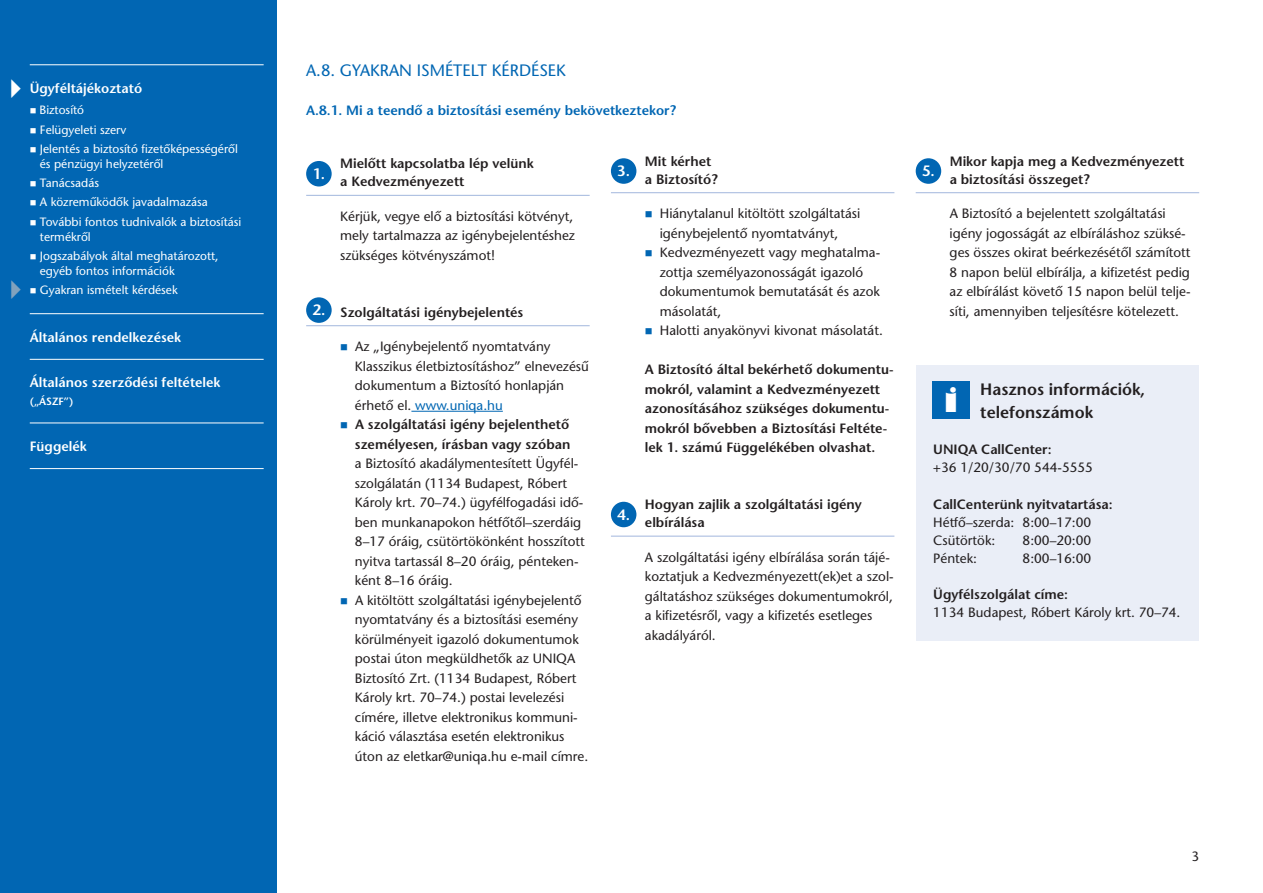
<style>
.page{position:relative;width:1263px;height:893px;background:#fff}
.page>*{position:absolute;margin:0;border:0;box-sizing:border-box;transform-origin:0 0}
.t1{font:800 33px "Gill Sans";color:#fff}
.t2{font:16.5px/22.5px "ITC Stone Sans M Semi";color:#231f20}
.t3{font:16.5px "ITC Stone Sans M";color:#0166b3}
.t4{font:15px "ITC Stone Sans M Semi";color:#fff}
.t5{font:13.5px/19.5px "ITC Stone Sans M";color:#231f20}
.t6{font:13.5px/18px "ITC Stone Sans M Semi";color:#231f20}
.t7{font:13.5px "ITC Stone Sans M Semi";color:#fff}
.t8{font:13.5px "ITC Stone Sans M Semi";color:#0166b3}
.t9{font:12px/15px "ITC Stone Sans M";color:#fff}
.t10{font:10.5px "ITC Stone Sans M Semi";color:#fff}
.s1{color:#0166b3}
.s2{font-family:"ITC Stone Sans M Semi"}
</style>
<div class="page">
<hr style="left:306px;top:195px;width:284px;height:1px;background:#a2b7dd">
<hr style="left:306px;top:325px;width:284px;height:1px;background:#a2b7dd">
<hr style="left:411px;top:411px;width:92px;height:1px;background:#0166b3">
<hr style="left:611px;top:192px;width:283px;height:1px;background:#a2b7dd">
<hr style="left:611px;top:536px;width:283px;height:1px;background:#a2b7dd">
<hr style="left:916px;top:192px;width:283px;height:1px;background:#a2b7dd">
<div style="left:916px;top:158px;width:25px;height:26px;background:#0166b3;border-radius:50%"></div>
<div style="left:306px;top:161px;width:26px;height:25px;background:#0166b3;border-radius:50%"></div>
<div style="left:306px;top:297px;width:26px;height:26px;background:#0166b3;border-radius:50%"></div>
<div style="left:611px;top:158px;width:25px;height:26px;background:#0166b3;border-radius:50%"></div>
<div style="left:611px;top:502px;width:25px;height:25px;background:#0166b3;border-radius:50%"></div>
<div style="left:0;top:0;width:276px;height:893px;background:#0166b3"></div>
<hr style="left:30px;top:64px;width:234px;height:1px;background:#fff">
<hr style="left:30px;top:313px;width:234px;height:1px;background:#fff">
<hr style="left:30px;top:359px;width:234px;height:1px;background:#fff">
<hr style="left:30px;top:423px;width:234px;height:1px;background:#fff">
<hr style="left:30px;top:468px;width:234px;height:1px;background:#fff">
<div style="left:916px;top:365px;width:283px;height:276px;background:#eaeef7"></div>
<div style="left:932px;top:382px;width:38px;height:37px;background:#0166b3"></div>
<p class="t7" style="left:30px;top:83px;width:114px">Ügyféltájékoztató</p>
<p class="t9" style="left:30px;top:104px;width:56px">■ Biztosító</p>
<p class="t9" style="left:30px;top:123px;width:98px">■ Felügyeleti szerv</p>
<p class="t9" style="left:40px;top:142px;width:200px;text-indent:-10px">■ Jelentés a biztosító fizetőképességéről és pénzügyi helyzetéről</p>
<p class="t9" style="left:30px;top:177px;width:71px">■ Tanácsadás</p>
<p class="t9" style="left:30px;top:196px;width:180px">■ A közreműködők javadalmazása</p>
<p class="t9" style="left:40px;top:215px;width:203px;text-indent:-10px">■ További fontos tudnivalók a biztosítási termékről</p>
<p class="t9" style="left:40px;top:249px;width:180px;text-indent:-10px">■ Jogszabályok által meghatározott, egyéb fontos információk</p>
<p class="t9" style="left:30px;top:284px;width:150px">■ Gyakran ismételt kérdések</p>
<p class="t7" style="left:30px;top:332px;width:153px">Általános rendelkezések</p>
<p class="t7" style="left:30px;top:378px;width:192px">Általános szerződési feltételek</p>
<p class="t10" style="left:30px;top:398px;width:45px">(„ÁSZF”)</p>
<p class="t7" style="left:30px;top:441px;width:58px">Függelék</p>
<p class="t3" style="left:306px;top:64px;width:261px">A.8. GYAKRAN ISMÉTELT KÉRDÉSEK</p>
<p class="t8" style="left:306px;top:105px;width:371px">A.8.1. Mi a teendő a biztosítási esemény bekövetkeztekor?</p>
<p class="t6" style="left:645px;top:154px;width:74px">Mit kérhet a Biztosító ?</p>
<p class="t5" style="left:645px;top:205px;width:217px;text-align:center"><span class="s1">■</span> Hiánytalanul kitöltött szolgáltatási igény bejelentő nyomtatványt,</p>
<p class="t5" style="left:660px;top:244px;width:222px;text-indent:-15px"><span class="s1">■</span> Kedvezményezett vagy meghatalma&shy;zottja személyazonosságát igazoló dokumentumok bemutatását és azok másolatát,</p>
<p class="t5" style="left:645px;top:322px;width:239px"><span class="s1">■</span> Halotti anyakönyvi kivonat másolatát.</p>
<p class="t6" style="left:645px;top:361px;width:250px;line-height:19.5px">A Biztosító által bekérhető dokumentu&shy;mokról, valamint a Kedvezményezett azonosításához szükséges dokumentu&shy;mokról bővebben a Biztosítási Feltéte&shy;lek 1. számú Függelékében olvashat.</p>
<p class="t6" style="left:950px;top:154px;width:236px">Mikor kapja meg a Kedvezményezett a biztosítási összeget?</p>
<p class="t5" style="left:950px;top:205px;width:242px">A Biztosító a bejelentett szolgáltatási igény jogosságát az elbíráláshoz szüksé&shy;ges összes okirat beérkezésétől számított 8 napon belül elbírálja, a kifizetést pedig az elbírálást követő 15 napon belül telje&shy;síti, amennyiben teljesítésre kötelezett.</p>
<p class="t6" style="left:340px;top:156px;width:195px">Mielôtt kapcsolatba lép velünk a Kedvezményezett</p>
<p class="t5" style="left:340px;top:208px;width:236px;text-align:justify">Kérjük, vegye elő a biztosítási kötvényt, mely tartalmazza az igénybejelentéshez szükséges kötvényszámot!</p>
<p class="t4" style="left:617px;top:165px;width:14px">3.</p>
<p class="t4" style="left:313px;top:168px;width:14px">1.</p>
<p class="t4" style="left:922px;top:165px;width:14px">5.</p>
<p class="t4" style="left:312px;top:304px;width:14px">2.</p>
<p class="t6" style="left:340px;top:305px;width:185px">Szolgáltatási igénybejelentés</p>
<p class="t5" style="left:355px;top:338px;width:235px;text-indent:-15px"><span class="s1">■</span> Az „Igénybejelentő nyomtatvány Klasszikus életbiztosításhoz” elnevezésű dokumentum a Biztosító honlapján érhető el. <span class="s1">www.uniqa.hu</span></p>
<p class="t5" style="left:355px;top:416px;width:231px;text-indent:-15px"><span class="s1">■</span> <span class="s2">A szolgáltatási igény bejelenthető személyesen, írásban vagy szóban<br></span>a Biztosító akadálymentesített Ügyfél&shy;szolgálatán (1134 Budapest, Róbert Károly krt. 70–74.) ügyfélfogadási idő&shy;ben munkanapokon hétfőtől–szerdáig 8–17 óráig, csütörtökönként hosszított nyitva tartassál 8–20 óráig, pénteken&shy;ként 8–16 óráig.</p>
<p class="t5" style="left:355px;top:592px;width:235px;text-indent:-15px"><span class="s1">■</span> A kitöltött szolgáltatási igénybejelentő nyomtatvány és a biztosítási esemény körülményeit igazoló dokumentumok postai úton megküldhetők az UNIQA Biztosító Zrt. (1134 Budapest, Róbert Károly krt. 70–74.) postai levelezési címére, illetve elektronikus kommuni&shy;káció választása esetén elektronikus úton az eletkar@uniqa.hu e-mail címre.</p>
<p class="t2" style="left:980px;top:380px;width:167px">Hasznos információk, telefonszámok</p>
<p class="t5" style="left:933px;top:441px;width:161px;line-height:18px"><span class="s2">UNIQA CallCenter:<br></span>+36 1/20/30/70 544-5555</p>
<p class="t6" style="left:933px;top:497px;width:181px">CallCenterünk nyitvatartása:</p>
<p class="t5" style="left:933px;top:514px;width:160px">Hétfő–szerda: 8:00–17:00</p>
<p class="t5" style="left:933px;top:532px;width:63px">Csütörtök:</p>
<p class="t5" style="left:1022px;top:532px;width:70px">8:00–20:00</p>
<p class="t5" style="left:933px;top:550px;width:45px">Péntek:</p>
<p class="t5" style="left:1022px;top:550px;width:70px">8:00–16:00</p>
<p class="t6" style="left:933px;top:587px;width:136px">Ügyfélszolgálat címe:</p>
<p class="t5" style="left:933px;top:604px;width:249px">1134 Budapest, Róbert Károly krt. 70–74.</p>
<p class="t1" style="left:944px;top:388px;width:15px">i</p>
<p class="t6" style="left:645px;top:497px;width:218px">Hogyan zajlik a szolgáltatási igény elbírálása</p>
<p class="t5" style="left:645px;top:549px;width:250px">A szolgáltatási igény elbírálása során tájé&shy;koztatjuk a Kedvezményezett(ek)et a szol&shy;gáltatáshoz szükséges dokumentumokról, a kifizetésről, vagy a kifizetés esetleges akadályáról.</p>
<p class="t4" style="left:617px;top:509px;width:14px">4.</p>
<p class="t5" style="left:1191px;top:847px;width:9px">3</p>
</div>
